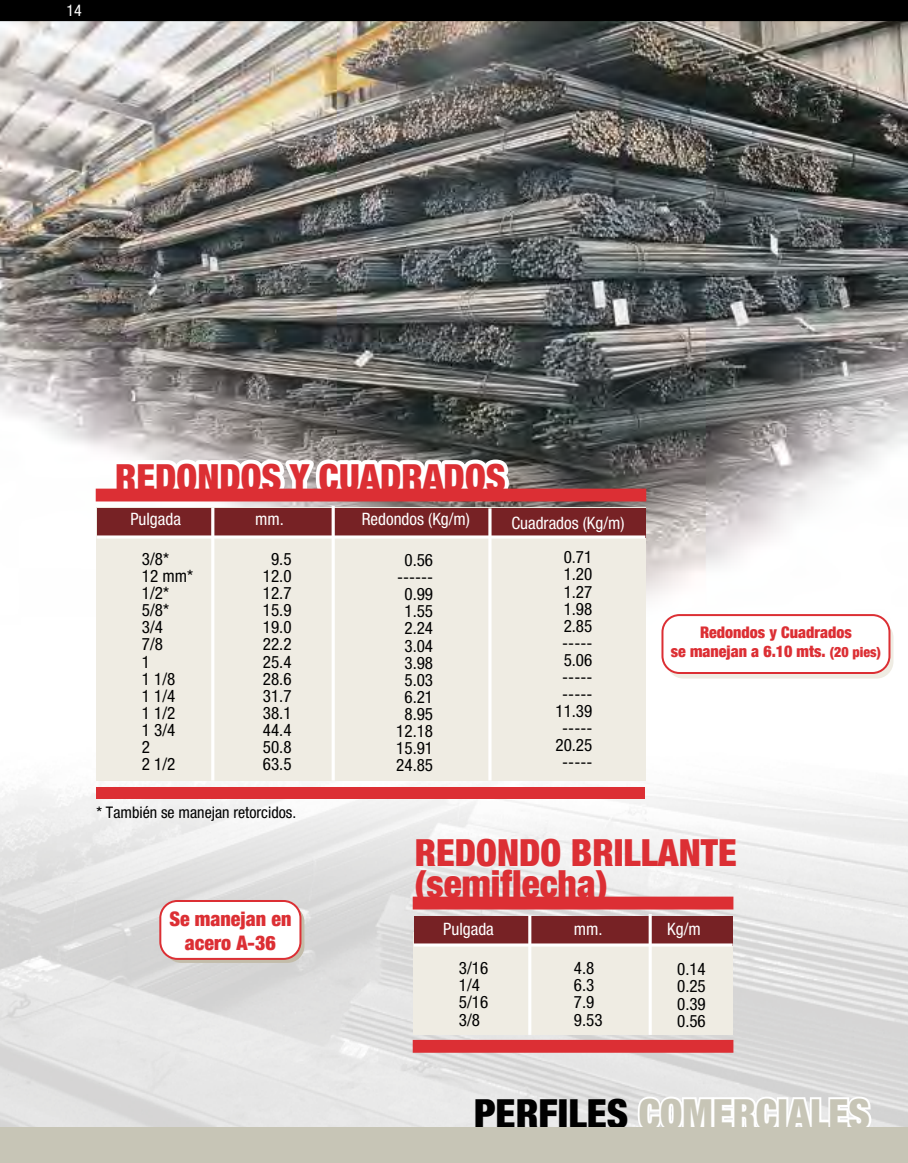
<style>
.page{position:relative;width:908px;height:1163px;background:#fff}
.page>*{position:absolute;margin:0;border:0;box-sizing:border-box;transform-origin:0 0}
.t1{font:900 condensed 40px "Helvetica Neue";color:#c7c5b6}
.t2{font:900 condensed 37.2px/30.6px "Helvetica Neue";color:#dc2f34}
.t3{font:900 condensed 20px/24px "Helvetica Neue";color:#dc2f34;text-align:center}
.t4{font:condensed 17px/17px "Helvetica Neue";color:#000}
.t5{font:condensed 17px "Helvetica Neue";color:#fff}
.t6{font:900 condensed 16px/19.2px "Helvetica Neue";color:#dc2f34;text-align:center}
.t7{font:condensed 16px "Helvetica Neue";color:#000}
.t8{font:condensed 16px "Helvetica Neue";color:#fff}
.s1{font-size:14px}
.s2{color:#000}
</style>
<div class="page">
<img style="left:0;top:21px;width:907px;height:1105px">
<svg style="left:635px;top:1056px;width:238px;height:70px"></svg>
<div style="left:413px;top:931px;width:319px;height:103px;background:#efece3"></div>
<div style="left:414px;top:915px;width:318px;height:30px;background:#772225"></div>
<hr style="left:528px;top:915px;width:3px;height:119px;background:#fff">
<div style="left:413px;top:897px;width:319px;height:11px;background:#dc2f34"></div>
<div style="left:412px;top:896px;width:321px;height:13px;border:2px solid #dc2f34"></div>
<hr style="left:648px;top:913px;width:3px;height:121px;background:#fff">
<div style="left:413px;top:1040px;width:319px;height:11px;background:#dc2f34"></div>
<div style="left:412px;top:1039px;width:321px;height:13px;border:2px solid #dc2f34"></div>
<hr style="left:413px;top:943px;width:319px;height:3px;background:#fff">
<svg style="left:109px;top:373px;width:406px;height:134px"></svg>
<div style="left:96px;top:489px;width:549px;height:11px;background:#dc2f34"></div>
<div style="left:96px;top:488px;width:550px;height:13px;border:2px solid #dc2f34"></div>
<div style="left:96px;top:507px;width:549px;height:273px;background:#efece3"></div>
<div style="left:97px;top:508px;width:548px;height:29px;background:#772225"></div>
<hr style="left:211px;top:507px;width:3px;height:273px;background:#fff">
<hr style="left:331px;top:506px;width:3px;height:274px;background:#fff">
<div style="left:96px;top:787px;width:548px;height:11px;background:#dc2f34"></div>
<hr style="left:97px;top:535px;width:548px;height:3px;background:#fff">
<hr style="left:488px;top:508px;width:3px;height:272px;background:#fff">
<img style="left:907px;top:624px;width:1px;height:538px">
<img style="left:907px;top:624px;width:1px;height:141px">
<div style="left:0;top:0;width:907px;height:21px;background:#000"></div>
<div style="left:0;top:1126px;width:907px;height:36px;background:#c7c5b6"></div>
<svg style="left:164px;top:904px;width:140px;height:58px"></svg>
<div style="left:160px;top:900px;width:140px;height:58px;background:#fff;border-radius:17px"></div>
<div style="left:159px;top:899px;width:142px;height:60px;border:2px solid #dc2f34;border-radius:17px"></div>
<div style="left:666px;top:620px;width:227px;height:58px;background:#efece3;border-radius:17px"></div>
<div style="left:662px;top:615px;width:227px;height:58px;background:#fff;border-radius:17px"></div>
<div style="left:661px;top:614px;width:229px;height:60px;border:2px solid #dc2f34;border-radius:17px"></div>
<p class="t8" style="left:67px;top:1px;width:17px">14</p>
<h2 class="t2" style="left:115px;top:461px;width:392px">REDONDOS Y CUADRADOS</h2>
<p class="t5" style="left:130px;top:509px;width:52px">Pulgada</p>
<p class="t5" style="left:255px;top:509px;width:30px">mm.</p>
<p class="t5" style="left:361px;top:509px;width:110px">Redondos (Kg/m)</p>
<p class="t4" style="left:142px;top:550px;width:53px">3/8*<br>12 mm*<br>1/2*<br>5/8*<br>3/4<br>7/8<br>1<br>1 1/8<br>1 1/4<br>1 1/2<br>1 3/4<br>2<br>2 1/2</p>
<p class="t4" style="left:263px;top:550px;width:30px;text-align:center">9.5<br>12.0<br>12.7<br>15.9<br>19.0<br>22.2<br>25.4<br>28.6<br>31.7<br>38.1<br>44.4<br>50.8<br>63.5</p>
<p class="t4" style="left:396px;top:551px;width:38px;text-align:center">0.56 ------<br>0.99<br>1.55<br>2.24<br>3.04<br>3.98<br>5.03<br>6.21<br>8.95<br>12.18<br>15.91<br>24.85</p>
<p class="t7" style="left:96px;top:803px;width:201px">* También se manejan retorcidos.</p>
<p class="t5" style="left:511px;top:513px;width:115px">Cuadrados (Kg/m)</p>
<p class="t4" style="left:555px;top:548px;width:38px;text-align:center">0.71<br>1.20<br>1.27<br>1.98<br>2.85 -----<br>5.06 ----- -----<br>11.39 -----<br>20.25 -----</p>
<p class="t6" style="left:670px;top:622px;width:212px">Redondos y Cuadrados<br>se manejan a 6.10 mts. <span class="s1">(20 pies)</span></p>
<p class="t3" style="left:169px;top:906px;width:123px">Se manejan en acero A-36</p>
<h2 class="t2" style="left:414px;top:836px;width:323px">REDONDO BRILLANTE (semiflecha)</h2>
<p class="t5" style="left:443px;top:919px;width:52px">Pulgada</p>
<p class="t5" style="left:573px;top:919px;width:30px">mm.</p>
<p class="t5" style="left:667px;top:919px;width:35px">Kg/m</p>
<p class="t4" style="left:458px;top:959px;width:31px">3/16<br>1/4<br>5/16<br>3/8</p>
<p class="t4" style="left:573px;top:959px;width:30px">4.8<br>6.3<br>7.9<br>9.53</p>
<p class="t4" style="left:676px;top:960px;width:30px;text-align:justify">0.14<br>0.25<br>0.39<br>0.56</p>
<h1 class="t1" style="left:474px;top:1088px;width:397px"><span class="s2">PERFILES</span> COMERCIALES</h1>
</div>
